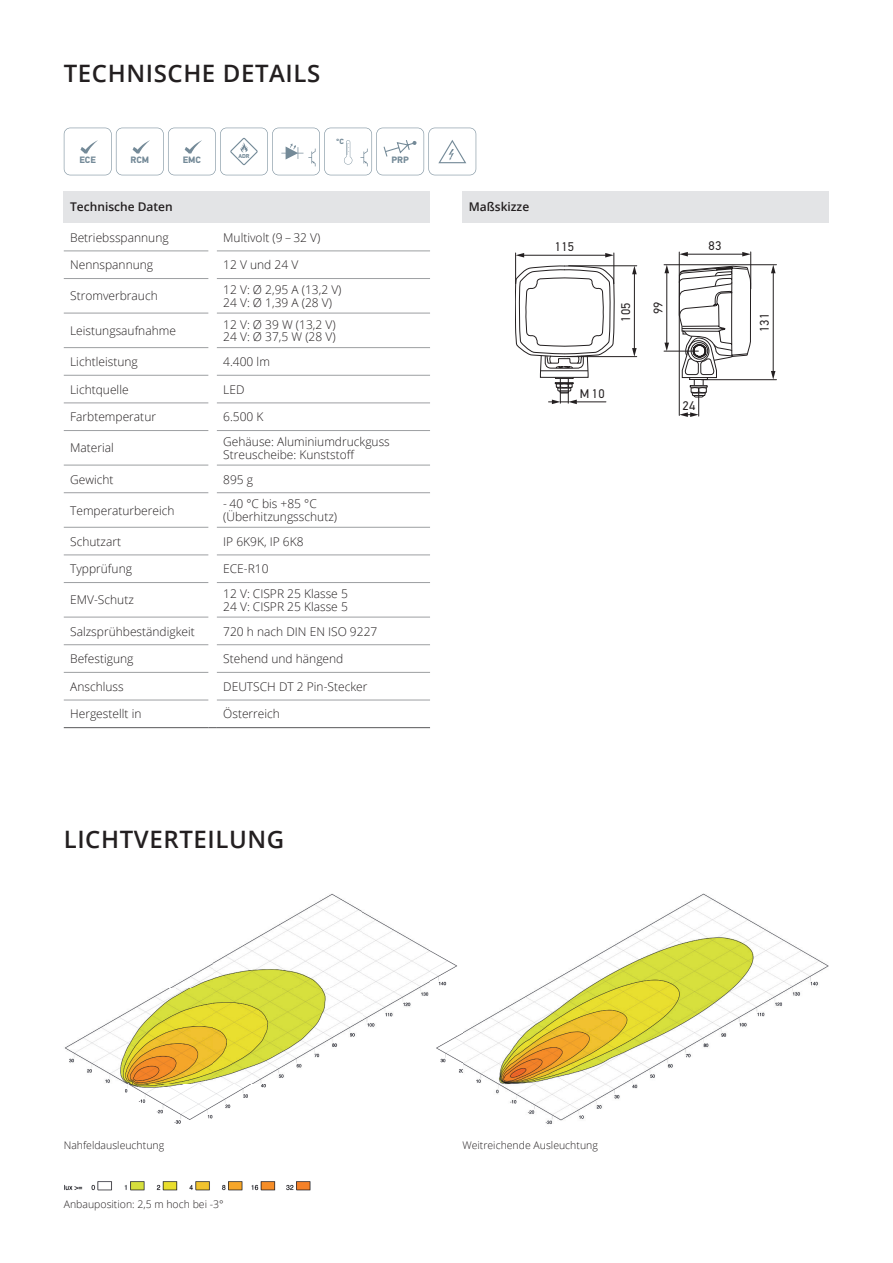
<style>
.page{position:relative;width:893px;height:1263px;background:#fff}
.page>*{position:absolute;margin:0;border:0;box-sizing:border-box;transform-origin:0 0}
.t1{font:600 24px "Open Sans";letter-spacing:.025em;color:#231f20}
.t2{font:12.6px "Hella DIN Universal";letter-spacing:.015em;color:#231f20}
.t3{font:300 12px/12.6px "Open Sans";color:#231f20}
.t4{font:600 12px "Open Sans";color:#231f20}
.t5{font:300 10.5px "Open Sans";color:#231f20}
.t6{font:700 9.3px "Hella DIN Universal";color:#748a98}
.t7{font:700 7.65px "Hella DIN Universal";color:#748a98}
.t8{font:700 5.7px "Hella DIN Universal";color:#748a98}
</style>
<div class="page">
<div style="left:64px;top:191px;width:366px;height:32px;background:#e3e4e6"></div>
<hr style="left:64px;top:250px;width:144px;height:1px;background:#9d9fa2">
<hr style="left:64px;top:278px;width:144px;height:1px;background:#9d9fa2">
<hr style="left:64px;top:313px;width:144px;height:1px;background:#9d9fa2">
<hr style="left:64px;top:347px;width:144px;height:1px;background:#9d9fa2">
<hr style="left:64px;top:375px;width:144px;height:1px;background:#9d9fa2">
<hr style="left:64px;top:402px;width:144px;height:1px;background:#9d9fa2">
<hr style="left:64px;top:430px;width:144px;height:1px;background:#9d9fa2">
<hr style="left:64px;top:465px;width:144px;height:1px;background:#9d9fa2">
<hr style="left:64px;top:492px;width:144px;height:1px;background:#9d9fa2">
<hr style="left:64px;top:527px;width:144px;height:1px;background:#9d9fa2">
<hr style="left:64px;top:554px;width:144px;height:1px;background:#9d9fa2">
<hr style="left:64px;top:582px;width:144px;height:1px;background:#9d9fa2">
<hr style="left:64px;top:617px;width:144px;height:1px;background:#9d9fa2">
<hr style="left:64px;top:644px;width:144px;height:1px;background:#9d9fa2">
<hr style="left:64px;top:672px;width:144px;height:1px;background:#9d9fa2">
<hr style="left:64px;top:700px;width:144px;height:1px;background:#9d9fa2">
<hr style="left:217px;top:250px;width:213px;height:1px;background:#9d9fa2">
<hr style="left:217px;top:278px;width:213px;height:1px;background:#9d9fa2">
<hr style="left:217px;top:313px;width:213px;height:1px;background:#9d9fa2">
<hr style="left:217px;top:347px;width:213px;height:1px;background:#9d9fa2">
<hr style="left:217px;top:375px;width:213px;height:1px;background:#9d9fa2">
<hr style="left:217px;top:402px;width:213px;height:1px;background:#9d9fa2">
<hr style="left:217px;top:430px;width:213px;height:1px;background:#9d9fa2">
<hr style="left:217px;top:465px;width:213px;height:1px;background:#9d9fa2">
<hr style="left:217px;top:492px;width:213px;height:1px;background:#9d9fa2">
<hr style="left:217px;top:527px;width:213px;height:1px;background:#9d9fa2">
<hr style="left:217px;top:554px;width:213px;height:1px;background:#9d9fa2">
<hr style="left:217px;top:582px;width:213px;height:1px;background:#9d9fa2">
<hr style="left:217px;top:617px;width:213px;height:1px;background:#9d9fa2">
<hr style="left:217px;top:644px;width:213px;height:1px;background:#9d9fa2">
<hr style="left:217px;top:672px;width:213px;height:1px;background:#9d9fa2">
<hr style="left:217px;top:700px;width:213px;height:1px;background:#9d9fa2">
<hr style="left:64px;top:727px;width:144px;height:1px;background:#57585a">
<hr style="left:217px;top:727px;width:213px;height:1px;background:#57585a">
<div style="left:462px;top:191px;width:367px;height:32px;background:#e3e4e6"></div>
<svg style="left:64px;top:128px;width:412px;height:47px"></svg>
<hr style="left:634px;top:273px;width:1px;height:77px;background:#231f20">
<svg style="left:632px;top:267px;width:5px;height:7px"></svg>
<svg style="left:632px;top:348px;width:5px;height:8px"></svg>
<hr style="left:567px;top:356px;width:70px;height:1px;background:#231f20">
<hr style="left:569px;top:266px;width:68px;height:1px;background:#231f20">
<hr style="left:523px;top:255px;width:84px;height:1px;background:#231f20">
<svg style="left:605px;top:253px;width:9px;height:4px"></svg>
<svg style="left:516px;top:253px;width:8px;height:4px"></svg>
<hr style="left:515px;top:253px;width:1px;height:31px;background:#231f20">
<hr style="left:614px;top:253px;width:1px;height:31px;background:#231f20">
<hr style="left:666px;top:272px;width:1px;height:72px;background:#231f20">
<svg style="left:664px;top:265px;width:5px;height:8px"></svg>
<svg style="left:664px;top:343px;width:5px;height:8px"></svg>
<hr style="left:701px;top:379px;width:75px;height:1px;background:#231f20">
<hr style="left:773px;top:272px;width:1px;height:100px;background:#231f20">
<svg style="left:771px;top:265px;width:4px;height:8px"></svg>
<svg style="left:771px;top:371px;width:4px;height:8px"></svg>
<hr style="left:664px;top:264px;width:112px;height:1px;background:#231f20">
<hr style="left:664px;top:351px;width:34px;height:1px;background:#231f20">
<svg style="left:678px;top:251px;width:73px;height:166px"></svg>
<svg style="left:515px;top:265px;width:100px;height:139px"></svg>
<img style="left:462px;top:893px;width:367px;height:232px">
<img style="left:65px;top:893px;width:397px;height:231px">
<img style="left:64px;top:1181px;width:247px;height:10px">
<h1 class="t1" style="left:64px;top:57px;width:258px">TECHNISCHE DETAILS</h1>
<p class="t7" style="left:336px;top:136px;width:9px">°C</p>
<p class="t6" style="left:79px;top:154px;width:18px">ECE</p>
<p class="t8" style="left:238px;top:152px;width:13px">ADR</p>
<p class="t6" style="left:130px;top:154px;width:20px">RCM</p>
<p class="t6" style="left:183px;top:154px;width:20px">EMC</p>
<p class="t6" style="left:392px;top:154px;width:19px">PRP</p>
<p class="t4" style="left:70px;top:198px;width:104px">Technische Daten</p>
<p class="t3" style="left:70px;top:231px;width:100px">Betriebsspannung</p>
<p class="t3" style="left:223px;top:231px;width:99px">Multivolt (9 – 32 V)</p>
<p class="t3" style="left:70px;top:258px;width:85px">Nennspannung</p>
<p class="t3" style="left:223px;top:258px;width:77px">12 V und 24 V</p>
<p class="t3" style="left:70px;top:289px;width:89px">Stromverbrauch</p>
<p class="t3" style="left:223px;top:283px;width:120px">12 V: Ø 2,95 A (13,2 V)<br>24 V: Ø 1,39 A (28 V)</p>
<p class="t3" style="left:70px;top:324px;width:107px">Leistungsaufnahme</p>
<p class="t3" style="left:223px;top:318px;width:114px">12 V: Ø 39 W (13,2 V)<br>24 V: Ø 37,5 W (28 V)</p>
<p class="t3" style="left:70px;top:355px;width:69px">Lichtleistung</p>
<p class="t3" style="left:223px;top:355px;width:48px">4.400 lm</p>
<p class="t3" style="left:70px;top:383px;width:60px">Lichtquelle</p>
<p class="t3" style="left:223px;top:383px;width:23px">LED</p>
<p class="t3" style="left:70px;top:410px;width:87px">Farbtemperatur</p>
<p class="t3" style="left:223px;top:410px;width:42px">6.500 K</p>
<p class="t3" style="left:70px;top:441px;width:45px">Material</p>
<p class="t3" style="left:223px;top:435px;width:168px">Gehäuse: Aluminiumdruckguss<br>Streuscheibe: Kunststoff</p>
<p class="t3" style="left:70px;top:472px;width:45px">Gewicht</p>
<p class="t3" style="left:223px;top:472px;width:31px">895 g</p>
<p class="t3" style="left:70px;top:504px;width:106px">Temperaturbereich</p>
<p class="t3" style="left:223px;top:497px;width:115px">- 40 °C bis +85 °C (Überhitzungsschutz)</p>
<p class="t3" style="left:70px;top:535px;width:52px">Schutzart</p>
<p class="t3" style="left:223px;top:535px;width:82px">IP 6K9K, IP 6K8</p>
<p class="t3" style="left:70px;top:562px;width:63px">Typprüfung</p>
<p class="t3" style="left:223px;top:562px;width:47px">ECE-R10</p>
<p class="t3" style="left:70px;top:593px;width:65px">EMV-Schutz</p>
<p class="t3" style="left:223px;top:587px;width:126px">12 V: CISPR 25 Klasse 5<br>24 V: CISPR 25 Klasse 5</p>
<p class="t3" style="left:70px;top:624px;width:126px">Salzsprühbeständigkeit</p>
<p class="t3" style="left:223px;top:624px;width:156px">720 h nach DIN EN ISO 9227</p>
<p class="t3" style="left:70px;top:652px;width:65px">Befestigung</p>
<p class="t3" style="left:223px;top:652px;width:122px">Stehend und hängend</p>
<p class="t3" style="left:70px;top:680px;width:55px">Anschluss</p>
<p class="t3" style="left:223px;top:680px;width:146px">DEUTSCH DT 2 Pin-Stecker</p>
<p class="t3" style="left:70px;top:707px;width:73px">Hergestellt in</p>
<p class="t3" style="left:223px;top:707px;width:58px">Österreich</p>
<h1 class="t1" style="left:64px;top:822px;width:222px">LICHTVERTEILUNG</h1>
<p class="t4" style="left:469px;top:198px;width:62px">Maßskizze</p>
<p class="t2" style="left:555px;top:239px;width:21px">115</p>
<p class="t2" style="left:618px;top:322px;width:21px;rotate:-90deg">105</p>
<p class="t2" style="left:651px;top:314px;width:14px;rotate:-90deg">99</p>
<p class="t2" style="left:709px;top:238px;width:14px">83</p>
<p class="t2" style="left:580px;top:386px;width:26px">M 10</p>
<p class="t2" style="left:682px;top:398px;width:14px">24</p>
<p class="t2" style="left:757px;top:332px;width:21px;rotate:-90deg">131</p>
<p class="t5" style="left:64px;top:1138px;width:102px">Nahfeldausleuchtung</p>
<p class="t5" style="left:462px;top:1138px;width:137px">Weitreichende Ausleuchtung</p>
<p class="t5" style="left:64px;top:1197px;width:161px">Anbauposition: 2,5 m hoch bei -3°</p>
</div>
